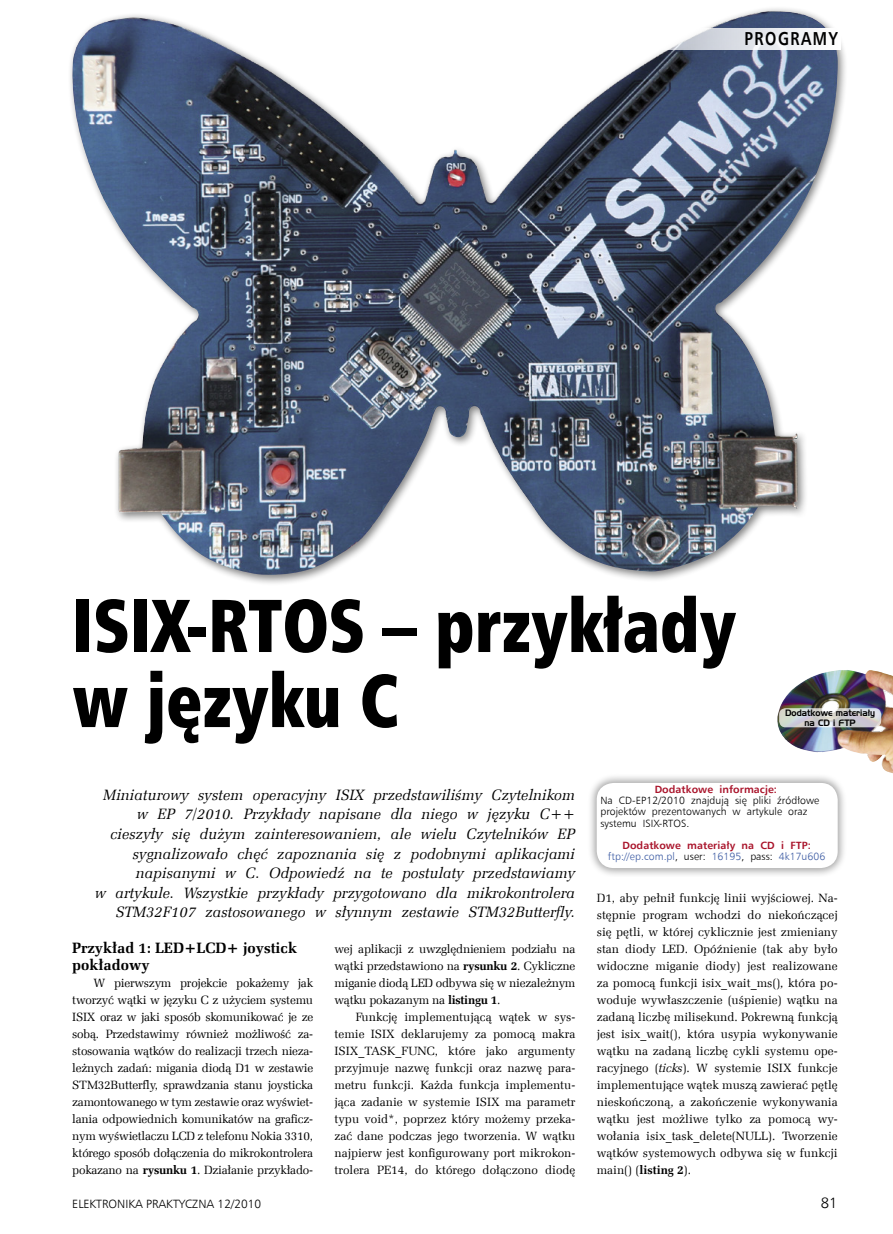
<style>
.page{position:relative;width:893px;height:1234px;background:#fff}
.page>*{position:absolute;margin:0;border:0;box-sizing:border-box;transform-origin:0 0}
._9_Tytul{font:75px/75px "Humnst 777 X Blk Cn EU";color:#000;scale:.9 1}
.t1{font:700 18.75px "Humnst 777 EU";letter-spacing:.1em;color:#000;scale:.8 1}
._2_Lead{font:italic 15px/19.5px "Zapf Ellipt EU";letter-spacing:.005em;color:#000;text-align:right}
._3_Srodtytul{font:700 15px/17px "Zapf Ellipt EU";color:#000}
.t2{font:15px "Humnst 777 Lt EU";color:#000}
._1_Body{font:12px/17px "Zapf Ellipt EU";letter-spacing:-.02em;color:#000;text-align:justify}
.t3{font:12px "Humnst 777 Lt EU";color:#000}
.tabela{font:10.5px/11.2px "Humnst 777 Lt EU";letter-spacing:.005em;color:#000}
.tabela-2{font:700 10.5px "Humnst 777 EU";letter-spacing:.005em;color:#a9132a}
.tabela-3{font:10.5px "Humnst 777 Lt EU";letter-spacing:.005em;color:#3c5ba3}
.t4{font:9px/9px "Handel Gothic EU";color:#000;text-align:center;scale:.93 1}
.s1{font-weight:700}
.s2{color:#000}
.s3{font-style:italic}
</style>
<div class="page">
<img style="left:777px;top:670px;width:70px;height:82px">
<svg style="left:779px;top:708px;width:102px;height:19px;background:#d2d4d4"></svg>
<div style="left:586px;top:772px;width:260px;height:104px;background:#000;opacity:.35"></div>
<div style="left:597px;top:782px;width:241px;height:85px;background:#fff;border-radius:17px"></div>
<div style="left:67px;top:6px;width:781px;height:579px;background:#000;opacity:.5"></div>
<img style="left:71px;top:11px;width:728px;height:564px">
<svg style="left:406px;top:28px;width:435px;height:22px"></svg>
<p class="t1" style="left:744px;top:27px;width:118px">PROGRAMY</p>
<p class="_9_Tytul" style="left:72px;top:588px;width:739px">ISIX-RTOS – przykłady w języku C</p>
<p class="t4" style="left:785px;top:708px;width:98px">Dodatkowe materiały na CD i FTP</p>
<p class="_2_Lead" style="left:95px;top:785px;width:481px">Miniaturowy system operacyjny ISIX przedstawiliśmy Czytelnikom w EP 7/2010. Przykłady napisane dla niego w języku C++ cieszyły się dużym zainteresowaniem, ale wielu Czytelników EP sygnalizowało chęć zapoznania się z podobnymi aplikacjami napisanymi w C. Odpowiedź na te postulaty przedstawiamy<br>w artykule. Wszystkie przykłady przygotowano dla mikrokontrolera STM32F107 zastosowanego w słynnym zestawie STM32Butterfly.</p>
<p class="_3_Srodtytul" style="left:72px;top:939px;width:226px">Przykład 1: LED+LCD+ joystick pokładowy</p>
<p class="_1_Body" style="left:72px;top:974px;width:242px;text-indent:21px">W pierwszym projekcie pokażemy jak tworzyć wątki w języku C z użyciem systemu ISIX oraz w jaki sposób skomunikować je ze sobą. Przedstawimy również możliwość za&shy;stosowania wątków do realizacji trzech nieza&shy;leżnych zadań: migania diodą D1 w zestawie STM32Butterfly, sprawdzania stanu joysticka zamontowanego w tym zestawie oraz wyświet&shy;lania odpowiednich komunikatów na graficz&shy;nym wyświetlaczu LCD z telefonu Nokia 3310, którego sposób dołączenia do mikrokontrolera pokazano na <span class="s1">rysunku 1</span>. Działanie przykłado-</p>
<p class="_1_Body" style="left:334px;top:940px;width:242px">wej aplikacji z uwzględnieniem podziału na wątki przedstawiono na <span class="s1">rysunku 2</span>. Cykliczne miganie diodą LED odbywa się w niezależnym wątku pokazanym na <span class="s1">listingu 1</span>.</p>
<p class="_1_Body" style="left:334px;top:1008px;width:242px;text-indent:21px">Funkcję implementującą wątek w sys&shy;temie ISIX deklarujemy za pomocą makra ISIX_TASK_FUNC, które jako argumenty przyjmuje nazwę funkcji oraz nazwę para&shy;metru funkcji. Każda funkcja implementu&shy;jąca zadanie w systemie ISIX ma parametr typu void*, poprzez który możemy przeka&shy;zać dane podczas jego tworzenia. W wątku najpierw jest konfigurowany port mikrokon&shy;trolera PE14, do którego dołączono diodę</p>
<p class="tabela-2" style="left:655px;top:782px;width:124px">Dodatkowe informacje:</p>
<p class="tabela" style="left:600px;top:794px;width:220px">Na CD-EP12/2010 znajdują się pliki źródłowe projektów prezentowanych w artykule oraz systemu ISIX-RTOS.</p>
<p class="tabela-2" style="left:622px;top:838px;width:190px">Dodatkowe materiały na CD i FTP:</p>
<p class="tabela-3" style="left:608px;top:850px;width:219px">ftp://ep.com.pl<span class="s2">, user:</span> 16195<span class="s2">, pass:</span> 4k17u606</p>
<p class="_1_Body" style="left:597px;top:889px;width:242px">D1, aby pełnił funkcję linii wyjściowej. Na&shy;stępnie program wchodzi do niekończącej się pętli, w której cyklicznie jest zmieniany stan diody LED. Opóźnienie (tak aby było widoczne miganie diody) jest realizowane za pomocą funkcji isix_wait_ms()<span class="s3">,</span> która po&shy;woduje wywłaszczenie (uśpienie) wątku na zadaną liczbę milisekund. Pokrewną funkcją jest isix_wait(), która usypia wykonywanie wątku na zadaną liczbę cykli systemu ope&shy;racyjnego (<span class="s3">ticks</span>). W systemie ISIX funkcje implementujące wątek muszą zawierać pętlę nieskończoną, a zakończenie wykonywania wątku jest możliwe tylko za pomocą wy&shy;wołania isix_task_delete(NULL). Tworzenie wątków systemowych odbywa się w funkcji main() (<span class="s1">listing 2</span>).</p>
<p class="t3" style="left:72px;top:1196px;width:191px">ELEKTRONIKA PRAKTYCZNA 12/2010</p>
<p class="t2" style="left:821px;top:1193px;width:18px">81</p>
</div>
